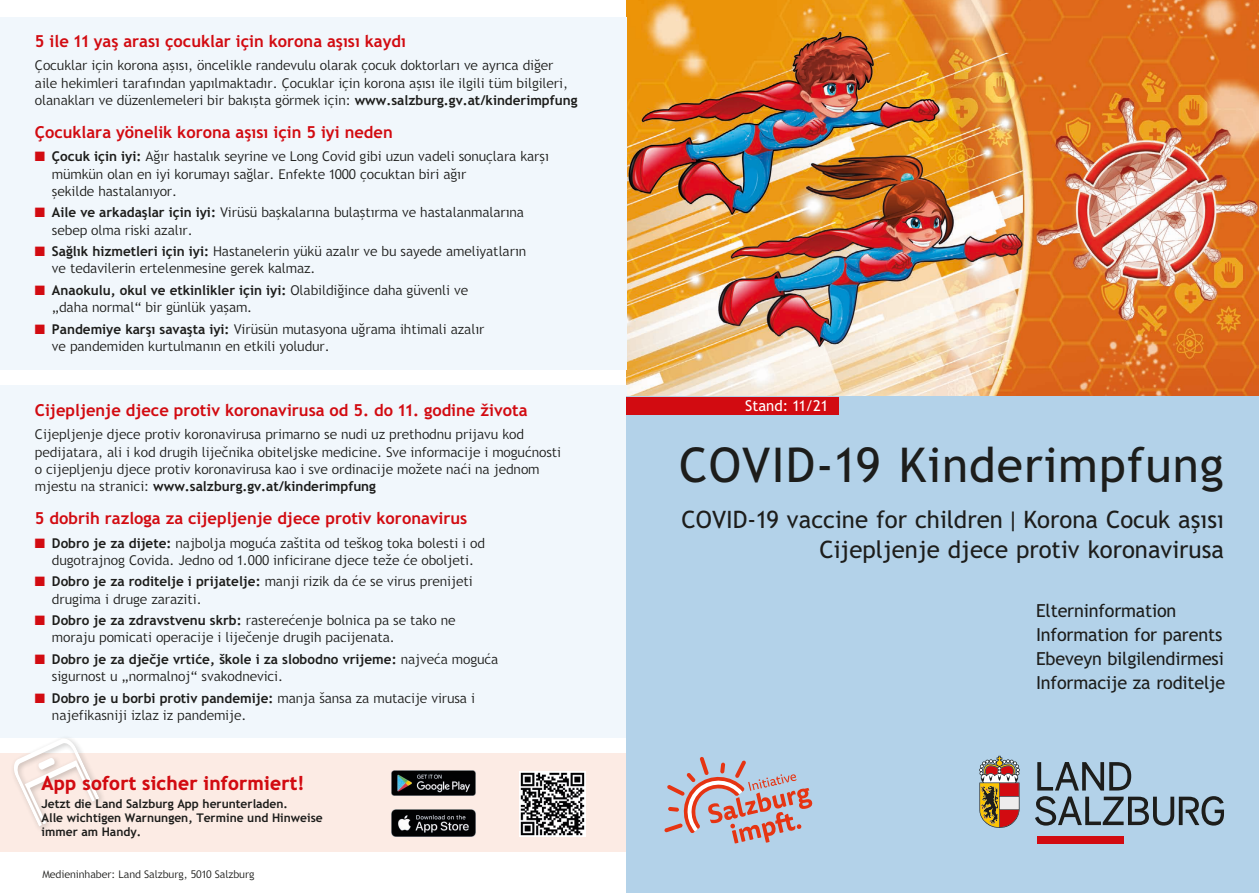
<style>
.page{position:relative;width:1259px;height:893px;background:#fff}
.page>*{position:absolute;margin:0;border:0;box-sizing:border-box;transform-origin:0 0}
.t1{font:48px "Trebuchet SBG2";letter-spacing:.02em;color:#1d1d1b}
.t2{font:24px/30px "Trebuchet SBG2";color:#1d1d1b;text-align:right}
.t3{font:900 19.5px "Trebuchet SBG2";color:#d20b11}
.t4{font:18px/24px "Trebuchet SBG2";letter-spacing:-.01em;color:#1d1d1b}
.t5{font:700 16.5px "Trebuchet SBG2";color:#d20b11}
.t6{font:15px "Trebuchet SBG2";color:#fff}
.t7{font:300 13.5px/17.2px "Trebuchet SBG2";color:#1d1d1b}
.t8{font:700 12px/14.2px "Trebuchet SBG2";color:#1d1d1b}
.t9{font:300 10.5px "Trebuchet SBG2";color:#1d1d1b}
.s1{font-weight:700}
.s2{color:#d20b11}
</style>
<div class="page">
<img style="left:626px;top:0;width:633px;height:397px">
<div style="left:0;top:753px;width:629px;height:98px;background:#fcebe4"></div>
<div style="left:0;top:385px;width:626px;height:353px;background:#f1f7fc"></div>
<div style="left:0;top:17px;width:626px;height:353px;background:#f1f7fc"></div>
<div style="left:626px;top:397px;width:633px;height:496px;background:#b3d2e9"></div>
<svg style="left:979px;top:756px;width:40px;height:72px;background:#ae7e65"></svg>
<div style="left:1037px;top:836px;width:86px;height:7px;background:#d20b11"></div>
<svg style="left:1035px;top:762px;width:189px;height:64px"></svg>
<svg style="left:664px;top:757px;width:148px;height:86px"></svg>
<img style="left:392px;top:770px;width:83px;height:25px">
<img style="left:391px;top:809px;width:84px;height:28px">
<img style="left:520px;top:771px;width:65px;height:66px">
<div style="left:626px;top:397px;width:213px;height:17px;background:#d20b11"></div>
<div style="left:10px;top:735px;width:97px;height:99px;background:#1d1d1b;opacity:.25"></div>
<svg style="left:13px;top:737px;width:86px;height:89px"></svg>
<p class="t5" style="left:35px;top:31px;width:373px">5 ile 11 yaş arası çocuklar için korona aşısı kaydı</p>
<p class="t7" style="left:35px;top:57px;width:544px">Çocuklar için korona aşısı, öncelikle randevulu olarak çocuk doktorları ve ayrıca diğer aile hekimleri tarafından yapılmaktadır. Çocuklar için korona aşısı ile ilgili tüm bilgileri, olanakları ve düzenlemeleri bir bakışta görmek için: <span class="s1">www.salzburg.gv.at/kinderimpfung</span></p>
<p class="t5" style="left:35px;top:122px;width:359px">Çocuklara yönelik korona aşısı için 5 iyi neden</p>
<p class="t7" style="left:52px;top:148px;width:498px;text-indent:-17px"><span class="s2">■</span> <span class="s1">Çocuk için iyi:</span> Ağır hastalık seyrine ve Long Covid gibi uzun vadeli sonuçlara karşı mümkün olan en iyi korumayı sağlar. Enfekte 1000 çocuktan biri ağır<br>şekilde hastalanıyor.</p>
<p class="t7" style="left:52px;top:204px;width:473px;text-indent:-17px"><span class="s2">■</span> <span class="s1">Aile ve arkadaşlar için iyi:</span> Virüsü başkalarına bulaştırma ve hastalanmalarına sebep olma riski azalır.</p>
<p class="t7" style="left:52px;top:243px;width:476px;text-indent:-17px"><span class="s2">■</span> <span class="s1">Sağlık hizmetleri için iyi:</span> Hastanelerin yükü azalır ve bu sayede ameliyatların ve tedavilerin ertelenmesine gerek kalmaz.</p>
<p class="t7" style="left:52px;top:282px;width:417px;text-indent:-17px"><span class="s2">■</span> <span class="s1">Anaokulu, okul ve etkinlikler için iyi:</span> Olabildiğince daha güvenli ve „daha normal“ bir günlük yaşam.</p>
<p class="t7" style="left:52px;top:320px;width:434px;text-indent:-17px"><span class="s2">■</span> <span class="s1">Pandemiye karşı savaşta iyi:</span> Virüsün mutasyona uğrama ihtimali azalır ve pandemiden kurtulmanın en etkili yoludur.</p>
<p class="t5" style="left:35px;top:400px;width:494px">Cijepljenje djece protiv koronavirusa od 5. do 11. godinе života</p>
<p class="t7" style="left:35px;top:426px;width:527px">Cijepljenje djece protiv koronavirusa primarno se nudi uz prethodnu prijavu kod pedijatara, ali i kod drugih liječnika obiteljske medicine. Sve informacije i mogućnosti o cijepljenju djece protiv koronavirusa kao i sve ordinacije možete naći na jednom mjestu na stranici: <span class="s1">www.salzburg.gv.at/kinderimpfung</span></p>
<p class="t5" style="left:35px;top:508px;width:434px">5 dobrih razloga za cijepljenje djece protiv koronavirus</p>
<p class="t7" style="left:35px;top:534px;width:451px;text-align:center"><span class="s2">■</span> <span class="s1">Dobro je za dijete:</span> najbolja moguća zaštita od teškog toka bolesti i od dugotrajnog Covida. Jedno od 1.000 inficirane djece teže će oboljeti.</p>
<p class="t7" style="left:52px;top:573px;width:422px;text-indent:-17px"><span class="s2">■</span> <span class="s1">Dobro je za roditelje i prijatelje:</span> manji rizik da će se virus prenijeti drugima i druge zaraziti.</p>
<p class="t7" style="left:52px;top:612px;width:405px;text-indent:-17px"><span class="s2">■</span> <span class="s1">Dobro je za zdravstvenu skrb:</span> rasterećenje bolnica pa se tako ne moraju pomicati operacije i liječenje drugih pacijenata.</p>
<p class="t7" style="left:52px;top:651px;width:448px;text-indent:-17px"><span class="s2">■</span> <span class="s1">Dobro je za dječje vrtiće, škole i za slobodno vrijeme:</span> najveća moguća sigurnost u „normalnoj“ svakodnevici.</p>
<p class="t7" style="left:52px;top:689px;width:424px;text-indent:-17px"><span class="s2">■</span> <span class="s1">Dobro je u borbi protiv pandemije:</span> manja šansa za mutacije virusa i najefikasniji izlaz iz pandemije.</p>
<h3 class="t3" style="left:42px;top:771px;width:264px">App sofort sicher informiert!</h3>
<p class="t8" style="left:42px;top:796px;width:283px">Jetzt die Land Salzburg App herunterladen.<br>Alle wichtigen Warnungen, Termine und Hinweise immer am Handy.</p>
<p class="t9" style="left:42px;top:868px;width:213px">Medieninhaber: Land Salzburg, 5010 Salzburg</p>
<p class="t6" style="left:745px;top:397px;width:84px">Stand: 11/21</p>
<h1 class="t1" style="left:679px;top:437px;width:546px">COVID-19 Kinderimpfung</h1>
<h2 class="t2" style="left:681px;top:505px;width:544px">COVID-19 vaccine for children | Korona Cocuk aşısı<br>Cijepljenje djece protiv koronavirusa</h2>
<h3 class="t4" style="left:1036px;top:599px;width:191px">Elterninformation<br>Information for parents<br>Ebeveyn bilgilendirmesi<br>Informacije za roditelje</h3>
</div>
